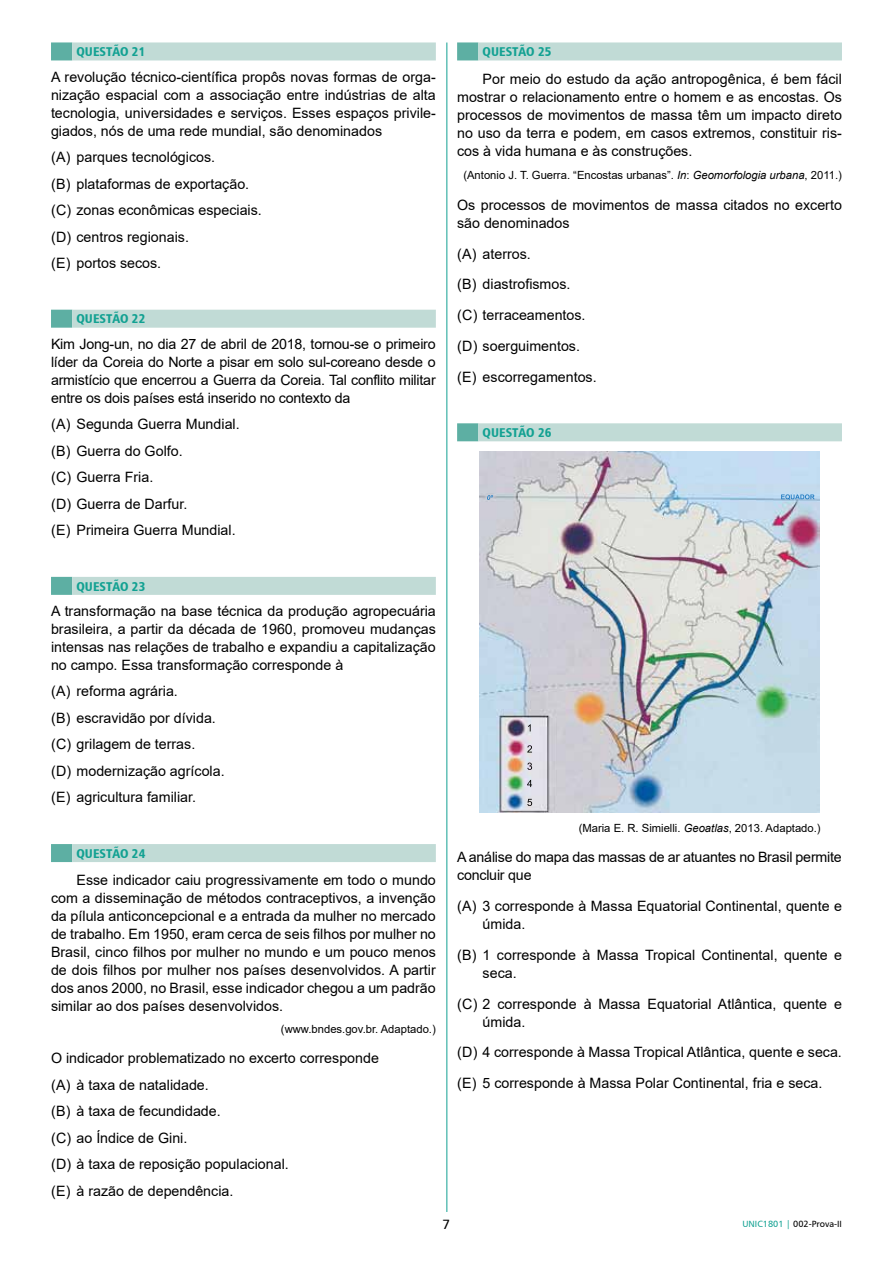
<style>
.page{position:relative;width:893px;height:1263px;background:#fff}
.page>*{position:absolute;margin:0;border:0;box-sizing:border-box;transform-origin:0 0}
.t1{font:14.25px/18px "Arial";color:#000}
.t2{font:13.5px "Humanist 777 BT Roman B";color:#000}
.t3{font:12.75px "Humanist 777 BT Black Condensed B";color:#12a192}
.t4{font:11.25px "Arial";color:#000}
.t5{font:9px "Humanist 777 BT Roman B";color:#000}
.s1{font-style:italic}
.s2{color:#12a192}
</style>
<div class="page">
<hr style="left:446px;top:43px;width:1px;height:1169px;background:#12a192">
<div style="left:457px;top:42px;width:21px;height:18px;background:#5dafa3"></div>
<div style="left:478px;top:42px;width:364px;height:18px;background:#c1dbd6"></div>
<div style="left:457px;top:423px;width:21px;height:18px;background:#5dafa3"></div>
<div style="left:478px;top:423px;width:364px;height:18px;background:#c1dbd6"></div>
<img style="left:479px;top:452px;width:340px;height:360px">
<svg style="left:781px;top:494px;width:34px;height:6px"></svg>
<svg style="left:487px;top:495px;width:6px;height:5px"></svg>
<svg style="left:528px;top:724px;width:3px;height:7px"></svg>
<svg style="left:527px;top:745px;width:5px;height:7px"></svg>
<svg style="left:527px;top:763px;width:5px;height:7px"></svg>
<svg style="left:527px;top:780px;width:5px;height:7px"></svg>
<svg style="left:527px;top:799px;width:5px;height:7px"></svg>
<div style="left:51px;top:42px;width:21px;height:18px;background:#5dafa3"></div>
<div style="left:72px;top:42px;width:364px;height:18px;background:#c1dbd6"></div>
<div style="left:51px;top:310px;width:21px;height:18px;background:#5dafa3"></div>
<div style="left:72px;top:310px;width:364px;height:18px;background:#c1dbd6"></div>
<div style="left:51px;top:577px;width:21px;height:18px;background:#5dafa3"></div>
<div style="left:72px;top:577px;width:364px;height:18px;background:#c1dbd6"></div>
<div style="left:51px;top:844px;width:21px;height:18px;background:#5dafa3"></div>
<div style="left:72px;top:844px;width:364px;height:18px;background:#c1dbd6"></div>
<p class="t3" style="left:77px;top:44px;width:70px">QUESTÃO 21</p>
<p class="t1" style="left:51px;top:67px;width:386px;text-align:justify">A revolução técnico-científica propôs novas formas de orga&shy;nização espacial com a associação entre indústrias de alta tecnologia, universidades e serviços. Esses espaços privile&shy;giados, nós de uma rede mundial, são denominados</p>
<p class="t1" style="left:51px;top:144px;width:212px;line-height:26.5px">(A) parques tecnológicos.<br>(B) plataformas de exportação. (C) zonas econômicas especiais. (D) centros regionais.<br>(E) portos secos.</p>
<p class="t3" style="left:77px;top:311px;width:70px">QUESTÃO 22</p>
<p class="t1" style="left:51px;top:335px;width:386px;text-align:justify">Kim Jong-un, no dia 27 de abril de 2018, tornou-se o primeiro líder da Coreia do Norte a pisar em solo sul-coreano desde o armistício que encerrou a Guerra da Coreia. Tal conflito militar entre os dois países está inserido no contexto da</p>
<p class="t1" style="left:51px;top:411px;width:190px;line-height:26.5px">(A) Segunda Guerra Mundial. (B) Guerra do Golfo.<br>(C) Guerra Fria.<br>(D) Guerra de Darfur.<br>(E) Primeira Guerra Mundial.</p>
<p class="t3" style="left:77px;top:578px;width:70px">QUESTÃO 23</p>
<p class="t1" style="left:51px;top:602px;width:386px;text-align:justify">A transformação na base técnica da produção agropecuária brasileira, a partir da década de 1960, promoveu mudanças intensas nas relações de trabalho e expandiu a capitalização no campo. Essa transformação corresponde à</p>
<p class="t1" style="left:51px;top:678px;width:175px;line-height:26.5px">(A) reforma agrária.<br>(B) escravidão por dívida. (C) grilagem de terras.<br>(D) modernização agrícola. (E) agricultura familiar.</p>
<p class="t3" style="left:77px;top:845px;width:70px">QUESTÃO 24</p>
<p class="t1" style="left:51px;top:871px;width:386px;text-align:justify;text-indent:26px">Esse indicador caiu progressivamente em todo o mundo com a disseminação de métodos contraceptivos, a invenção da pílula anticoncepcional e a entrada da mulher no mercado de trabalho. Em 1950, eram cerca de seis filhos por mulher no Brasil, cinco filhos por mulher no mundo e um pouco menos de dois filhos por mulher nos países desenvolvidos. A partir dos anos 2000, no Brasil, esse indicador chegou a um padrão similar ao dos países desenvolvidos.</p>
<p class="t4" style="left:281px;top:1021px;width:156px">(www.bndes.gov.br. Adaptado.)</p>
<p class="t1" style="left:51px;top:1045px;width:329px;line-height:26.5px">O indicador problematizado no excerto corresponde (A) à taxa de natalidade.<br>(B) à taxa de fecundidade.<br>(C) ao Índice de Gini.<br>(D) à taxa de reposição populacional.<br>(E) à razão de dependência.</p>
<p class="t3" style="left:483px;top:44px;width:70px">QUESTÃO 25</p>
<p class="t1" style="left:457px;top:70px;width:386px;text-align:justify;text-indent:26px">Por meio do estudo da ação antropogênica, é bem fácil mostrar o relacionamento entre o homem e as encostas. Os processos de movimentos de massa têm um impacto direto no uso da terra e podem, em casos extremos, constituir ris&shy;cos à vida humana e às construções.</p>
<p class="t4" style="left:463px;top:167px;width:380px">(Antonio J. T. Guerra. “Encostas urbanas”. <span class="s1">In</span>: <span class="s1">Geomorfologia urbana</span>, 2011.)</p>
<p class="t1" style="left:457px;top:196px;width:386px">Os processos de movimentos de massa citados no excerto são denominados</p>
<p class="t1" style="left:457px;top:238px;width:141px;line-height:30.8px">(A) aterros.<br>(B) diastrofismos.<br>(C) terraceamentos. (D) soerguimentos. (E) escorregamentos.</p>
<p class="t3" style="left:483px;top:424px;width:70px">QUESTÃO 26</p>
<p class="t4" style="left:579px;top:820px;width:243px">(Maria E. R. Simielli. <span class="s1">Geoatlas</span>, 2013. Adaptado.)</p>
<p class="t1" style="left:457px;top:848px;width:386px">A análise do mapa das massas de ar atuantes no Brasil permite concluir que</p>
<p class="t1" style="left:483px;top:897px;width:361px;text-indent:-26px">(A) 3 corresponde à Massa Equatorial Continental, quente e úmida.</p>
<p class="t1" style="left:483px;top:946px;width:361px;text-indent:-26px">(B) 1 corresponde à Massa Tropical Continental, quente e seca.</p>
<p class="t1" style="left:483px;top:994px;width:361px;text-indent:-26px">(C) 2 corresponde à Massa Equatorial Atlântica, quente e úmida.</p>
<p class="t1" style="left:457px;top:1037px;width:386px;line-height:30.8px">(D) 4 corresponde à Massa Tropical Atlântica, quente e seca. (E) 5 corresponde à Massa Polar Continental, fria e seca.</p>
<p class="t2" style="left:443px;top:1215px;width:9px">7</p>
<p class="t5" style="left:742px;top:1218px;width:98px"><span class="s2">unic1801 |</span> 002-Prova-II</p>
</div>
